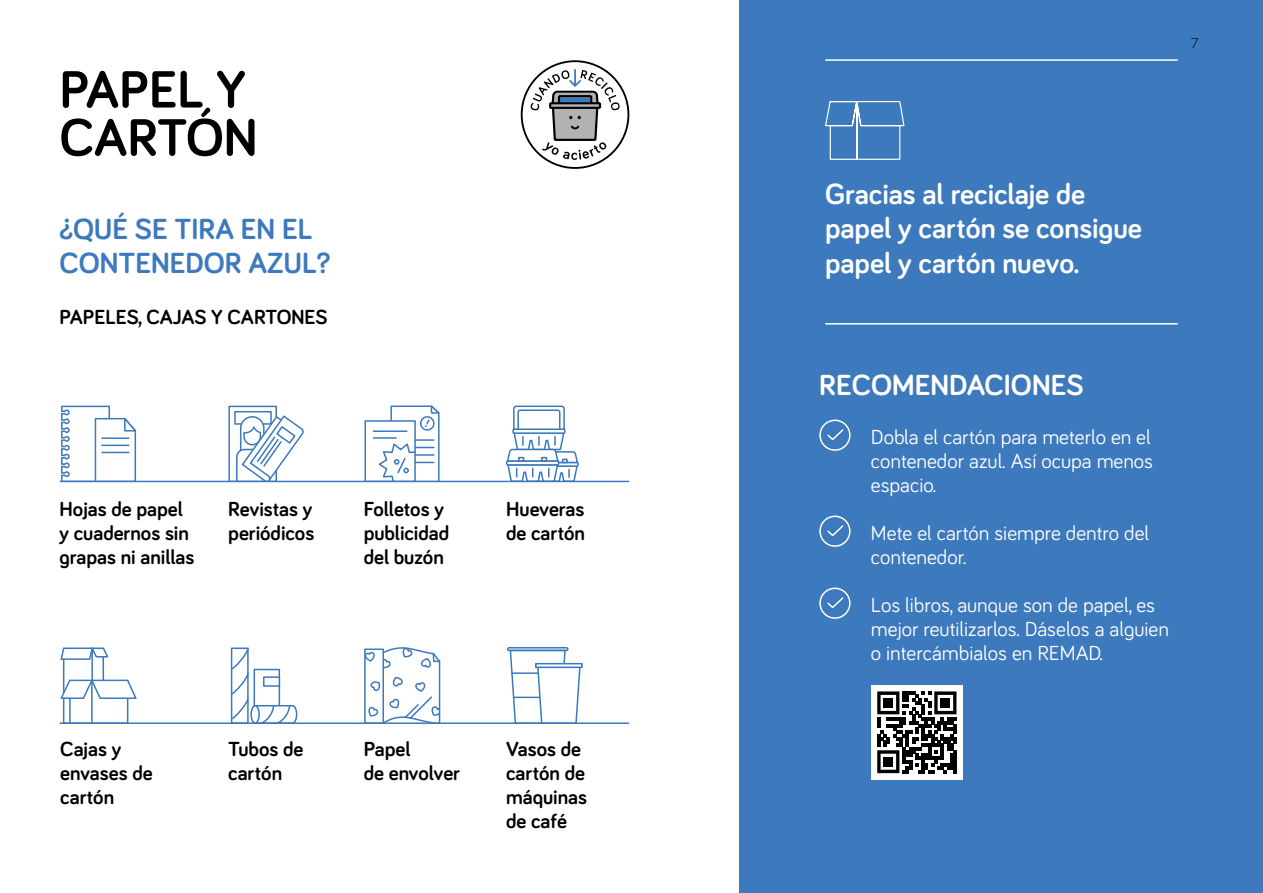
<style>
.page{position:relative;width:1263px;height:893px;background:#fff}
.page>*{position:absolute;margin:0;border:0;box-sizing:border-box;transform-origin:0 0}
.t1{font:700 54px/48px "Bariol";color:#000}
.t2{font:700 30px/34.5px "Bariol";color:#fff}
.t3{font:700 30px/34.5px "Bariol";color:#3d79bd}
.t4{font:700 21px/24px "Bariol";color:#000}
.t5{font:21px/24px "Bariol";color:#fff}
.t6{font:300 14.25px "Lato";color:#000}
</style>
<div class="page">
<div style="left:740px;top:0;width:523px;height:893px;background:#3d79bd"></div>
<svg style="left:364px;top:647px;width:77px;height:75px"></svg>
<div style="left:819px;top:420px;width:31px;height:31px;border:2px solid #fff;border-radius:50%"></div>
<svg style="left:827px;top:429px;width:17px;height:12px"></svg>
<div style="left:819px;top:516px;width:31px;height:31px;border:2px solid #fff;border-radius:50%"></div>
<svg style="left:827px;top:525px;width:17px;height:12px"></svg>
<div style="left:819px;top:588px;width:31px;height:31px;border:2px solid #fff;border-radius:50%"></div>
<svg style="left:827px;top:597px;width:17px;height:12px"></svg>
<svg style="left:60px;top:405px;width:77px;height:76px"></svg>
<div style="left:63px;top:647px;width:41px;height:76px;border:2px solid #3b79bd"></div>
<hr style="left:91px;top:648px;width:2px;height:75px;background:#3b79bd">
<svg style="left:60px;top:647px;width:49px;height:14px"></svg>
<div style="left:70px;top:680px;width:58px;height:43px;background:#fff"></div>
<div style="left:69px;top:680px;width:59px;height:43px;border:2px solid #3b79bd"></div>
<hr style="left:91px;top:680px;width:2px;height:43px;background:#3b79bd">
<svg style="left:60px;top:679px;width:77px;height:21px"></svg>
<div style="left:228px;top:406px;width:49px;height:75px;border:2px solid #3b79bd"></div>
<svg style="left:233px;top:410px;width:72px;height:71px"></svg>
<svg style="left:230px;top:647px;width:68px;height:75px"></svg>
<div style="left:364px;top:420px;width:52px;height:61px;border:2px solid #3b79bd"></div>
<hr style="left:373px;top:430px;width:34px;height:2px;background:#3b79bd">
<hr style="left:373px;top:437px;width:23px;height:2px;background:#3b79bd">
<svg style="left:377px;top:405px;width:63px;height:76px"></svg>
<svg style="left:506px;top:405px;width:73px;height:76px"></svg>
<div style="left:507px;top:647px;width:61px;height:4px;border:2px solid #3b79bd"></div>
<svg style="left:509px;top:649px;width:72px;height:73px"></svg>
<div style="left:535px;top:663px;width:48px;height:5px;border:2px solid #3b79bd"></div>
<hr style="left:60px;top:481px;width:569px;height:1px;background:#3d79bd">
<hr style="left:60px;top:722px;width:569px;height:2px;background:#3d79bd">
<svg style="left:521px;top:60px;width:108px;height:109px"></svg>
<hr style="left:826px;top:59px;width:351px;height:2px;background:#fff">
<hr style="left:826px;top:323px;width:351px;height:2px;background:#fff">
<div style="left:871px;top:685px;width:92px;height:95px;background:#fff"></div>
<svg style="left:877px;top:691px;width:79px;height:82px"></svg>
<div style="left:883px;top:698px;width:10px;height:10px;background:#000"></div>
<div style="left:941px;top:698px;width:9px;height:10px;background:#000"></div>
<div style="left:883px;top:757px;width:10px;height:10px;background:#000"></div>
<svg style="left:825px;top:101px;width:80px;height:59px"></svg>
<h1 class="t1" style="left:60px;top:63px;width:199px">PAPEL Y<br>CARTÓN</h1>
<h2 class="t3" style="left:60px;top:210px;width:272px">¿QUÉ SE TIRA EN EL<br>CONTENEDOR AZUL?</h2>
<p class="t4" style="left:60px;top:304px;width:270px">PAPELES, CAJAS Y CARTONES</p>
<p class="t4" style="left:60px;top:496px;width:136px">Hojas de papel y cuadernos sin grapas ni anillas</p>
<p class="t4" style="left:228px;top:496px;width:88px">Revistas y periódicos</p>
<p class="t4" style="left:364px;top:496px;width:87px">Folletos y publicidad del buzón</p>
<p class="t4" style="left:506px;top:496px;width:80px">Hueveras de cartón</p>
<p class="t4" style="left:60px;top:736px;width:94px">Cajas y envases de cartón</p>
<p class="t4" style="left:228px;top:736px;width:77px">Tubos de cartón</p>
<p class="t4" style="left:364px;top:736px;width:98px">Papel<br>de envolver</p>
<p class="t4" style="left:506px;top:736px;width:82px">Vasos de cartón de máquinas de café</p>
<p class="t6" style="left:1190px;top:35px;width:10px">7</p>
<h2 class="t2" style="left:825px;top:175px;width:319px">Gracias al reciclaje de papel y cartón se consigue papel y cartón nuevo.</h2>
<h2 class="t2" style="left:819px;top:367px;width:266px">RECOMENDACIONES</h2>
<p class="t5" style="left:871px;top:424px;width:284px;text-align:justify">Dobla el cartón para meterlo en el contenedor azul. Así ocupa menos espacio.</p>
<p class="t5" style="left:871px;top:520px;width:280px">Mete el cartón siempre dentro del contenedor.</p>
<p class="t5" style="left:871px;top:592px;width:299px">Los libros, aunque son de papel, es mejor reutilizarlos. Dáselos a alguien o intercámbialos en REMAD.</p>
</div>
